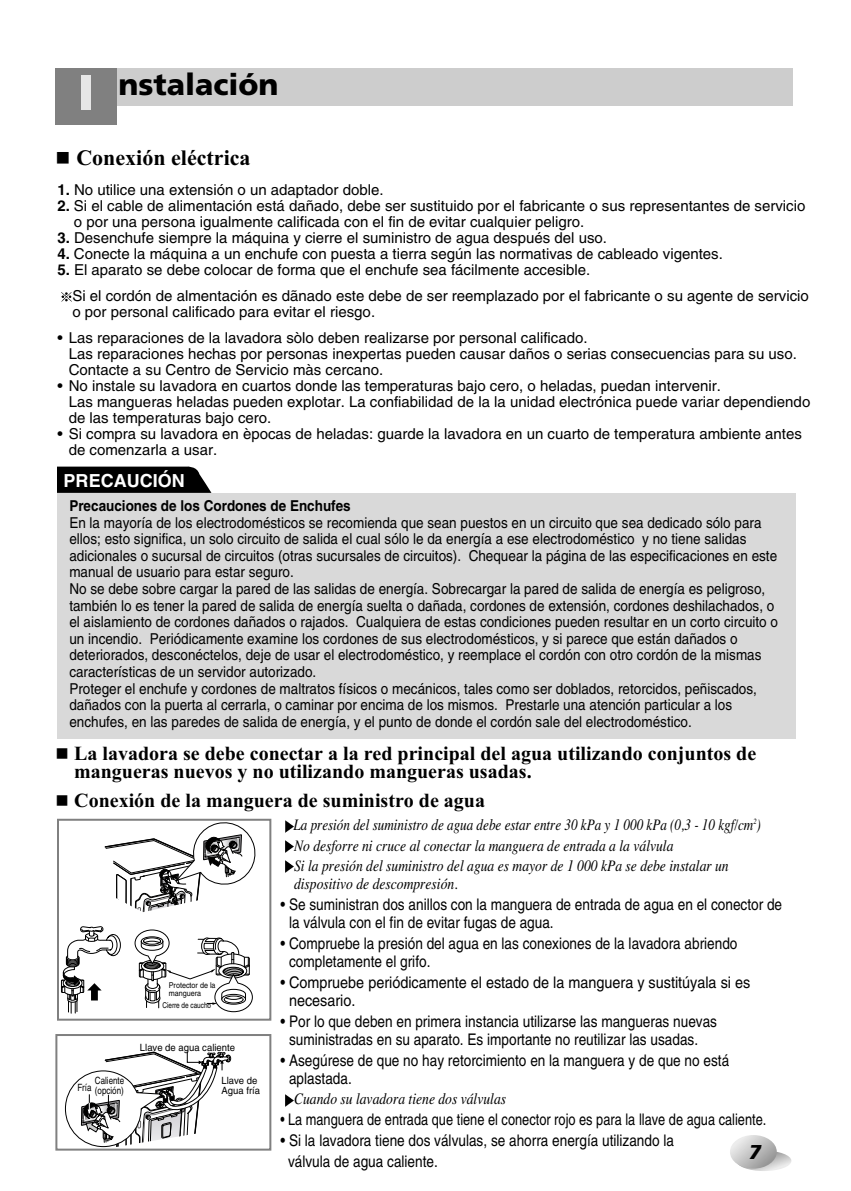
<style>
.page{position:relative;width:851px;height:1191px;background:#fff}
.page>*{position:absolute;margin:0;border:0;box-sizing:border-box;transform-origin:0 0}
.t1{font:900 50px "Frutiger";color:#e6e6e6}
.t2{font:900 30px "Frutiger";color:#000}
.t3{font:700 22px "Times New Roman";color:#000}
.t4{font:700 20px/18px "Times New Roman";color:#000}
.t5{font:italic 900 20px "Frutiger";color:#000}
.t6{font:700 18px "Helvetica";color:#fff}
.t7{font:16px/18px "Helvetica";color:#000;scale:.85 1}
.t8{font:italic 16px/20.8px "Times";color:#000;scale:.82 1}
.t9{font:16px "Helvetica";color:#000;scale:.75 1}
.t10{font:italic 16px "Times";color:#000;scale:.85 1}
.t11{font:15px/16.6px "Helvetica";color:#000;scale:.9 1}
.t12{font:15px/16px "Helvetica";color:#000}
.t13{font:700 15px "Helvetica";color:#000;scale:.9 1}
.t14{font:10px/10px "Helvetica";color:#000;scale:.95 1}
.t15{font:10px/10px "Helvetica";color:#000;scale:.8 1}
.t16{font:8px/8px "Helvetica";color:#000;scale:.9 1}
.t17{font:8px "Helvetica";color:#000;scale:.8 1}
.s1{font-weight:700}
</style>
<div class="page">
<svg style="left:736px;top:1150px;width:55px;height:21px"></svg>
<svg style="left:729px;top:1135px;width:47px;height:33px"></svg>
<div style="left:56px;top:68px;width:736px;height:37px;background:#cdcdcd"></div>
<div style="left:56px;top:68px;width:60px;height:57px;background:#808080"></div>
<svg style="left:104px;top:822px;width:152px;height:90px"></svg>
<svg style="left:61px;top:926px;width:60px;height:87px"></svg>
<svg style="left:134px;top:929px;width:119px;height:83px"></svg>
<div style="left:57px;top:818px;width:214px;height:202px;border:2px solid #808080"></div>
<svg style="left:64px;top:1051px;width:167px;height:96px"></svg>
<div style="left:55px;top:1034px;width:216px;height:116px;border:2px solid #808080"></div>
<img style="left:61px;top:292px;width:11px;height:10px">
<div style="left:57px;top:492px;width:738px;height:246px;background:#d9d9d9"></div>
<svg style="left:58px;top:466px;width:153px;height:27px;background:#141414"></svg>
<img style="left:285px;top:820px;width:9px;height:13px">
<img style="left:285px;top:840px;width:9px;height:13px">
<img style="left:285px;top:860px;width:9px;height:13px">
<img style="left:285px;top:1094px;width:9px;height:13px">
<h1 class="t1" style="left:78px;top:72px;width:18px">I</h1>
<h2 class="t2" style="left:118px;top:72px;width:162px">nstalación</h2>
<h3 class="t3" style="left:76px;top:150px;width:176px">Conexión eléctrica</h3>
<p class="t12" style="left:57px;top:183px;width:327px"><span class="s1">1.</span> No utilice una extensión o un adaptador doble.</p>
<p class="t12" style="left:74px;top:199px;width:733px;text-indent:-16px"><span class="s1">2.</span> Si el cable de alimentación está dañado, debe ser sustituido por el fabricante o sus representantes de servicio o por una persona igualmente calificada con el fin de evitar cualquier peligro.</p>
<p class="t12" style="left:57px;top:231px;width:551px"><span class="s1">3.</span> Desenchufe siempre la máquina y cierre el suministro de agua después del uso.</p>
<p class="t12" style="left:57px;top:247px;width:667px"><span class="s1">4.</span> Conecte la máquina a un enchufe con puesta a tierra según las normativas de cableado vigentes.</p>
<p class="t12" style="left:72px;top:258px;width:738px;line-height:26px;text-indent:-15px"><span class="s1">5.</span> El aparato se debe colocar de forma que el enchufe sea fácilmente accesible.<br>Si el cordón de almentación es dãnado este debe de ser reemplazado por el fabricante o su agente de servicio</p>
<p class="t12" style="left:72px;top:305px;width:304px">o por personal calificado para evitar el riesgo.</p>
<p class="t12" style="left:69px;top:331px;width:729px;text-indent:-11px">• Las reparaciones de la lavadora sòlo deben realizarse por personal calificado.<br>Las reparaciones hechas por personas inexpertas pueden causar daños o serias consecuencias para su uso.<br>Contacte a su Centro de Servicio màs cercano.</p>
<p class="t12" style="left:69px;top:379px;width:743px;text-indent:-11px">• No instale su lavadora en cuartos donde las temperaturas bajo cero, o heladas, puedan intervenir.<br>Las mangueras heladas pueden explotar. La confiabilidad de la la unidad electrónica puede variar dependiendo de las temperaturas bajo cero.</p>
<p class="t12" style="left:69px;top:427px;width:734px;text-indent:-11px">• Si compra su lavadora en èpocas de heladas: guarde la lavadora en un cuarto de temperatura ambiente antes de comenzarla a usar.</p>
<p class="t6" style="left:64px;top:474px;width:123px">PRECAUCIÓN</p>
<p class="t13" style="left:69px;top:500px;width:314px">Precauciones de los Cordones de Enchufes</p>
<p class="t11" style="left:69px;top:515px;width:788px">En la mayoría de los electrodomésticos se recomienda que sean puestos en un circuito que sea dedicado sólo para ellos; esto significa, un solo circuito de salida el cual sólo le da energía a ese electrodoméstico y no tiene salidas adicionales o sucursal de circuitos (otras sucursales de circuitos). Chequear la página de las especificaciones en este manual de usuario para estar seguro.<br>No se debe sobre cargar la pared de las salidas de energía. Sobrecargar la pared de salida de energía es peligroso, también lo es tener la pared de salida de energía suelta o dañada, cordones de extensión, cordones deshilachados, o el aislamiento de cordones dañados o rajados. Cualquiera de estas condiciones pueden resultar en un corto circuito o un incendio. Periódicamente examine los cordones de sus electrodomésticos, y si parece que están dañados o deteriorados, desconéctelos, deje de usar el electrodoméstico, y reemplace el cordón con otro cordón de la mismas características de un servidor autorizado.<br>Proteger el enchufe y cordones de maltratos físicos o mecánicos, tales como ser doblados, retorcidos, peñiscados, dañados con la puerta al cerrarla, o caminar por encima de los mismos. Prestarle una atención particular a los enchufes, en las paredes de salida de energía, y el punto de donde el cordón sale del electrodoméstico.</p>
<h3 class="t4" style="left:74px;top:746px;width:683px">La lavadora se debe conectar a la red principal del agua utilizando conjuntos de mangueras nuevos y no utilizando mangueras usadas.</h3>
<h3 class="t4" style="left:74px;top:793px;width:412px">Conexión de la manguera de suministro de agua</h3>
<p class="t15" style="left:77px;top:1083px;width:19px">Fría</p>
<p class="t15" style="left:95px;top:1076px;width:38px">Caliente (opción)</p>
<p class="t16" style="left:169px;top:981px;width:54px">Protector de la manguera</p>
<p class="t17" style="left:162px;top:1002px;width:62px">Cierre de caucho</p>
<p class="t14" style="left:140px;top:1043px;width:102px">Llave de agua caliente</p>
<p class="t14" style="left:221px;top:1076px;width:42px">Llave de<br>Agua fría</p>
<p class="t8" style="left:293px;top:815px;width:571px">La presión del suministro de agua debe estar entre 30 kPa y 1 000 kPa (0,3 - 10 kgf/cm<sup>2</sup>)<br>No desforre ni cruce al conectar la manguera de entrada a la válvula<br>Si la presión del suministro del agua es mayor de 1 000 kPa se debe instalar un</p>
<p class="t10" style="left:294px;top:878px;width:194px">dispositivo de descompresión.</p>
<p class="t7" style="left:289px;top:897px;width:581px;text-indent:-8px">• Se suministran dos anillos con la manguera de entrada de agua en el conector de la válvula con el fin de evitar fugas de agua.</p>
<p class="t7" style="left:289px;top:936px;width:529px;text-indent:-8px">• Compruebe la presión del agua en las conexiones de la lavadora abriendo completamente el grifo.</p>
<p class="t7" style="left:289px;top:974px;width:544px;text-indent:-8px">• Compruebe periódicamente el estado de la manguera y sustitúyala si es necesario.</p>
<p class="t7" style="left:289px;top:1013px;width:505px;text-indent:-8px">• Por lo que deben en primera instancia utilizarse las mangueras nuevas suministradas en su aparato. Es importante no reutilizar las usadas.</p>
<p class="t7" style="left:289px;top:1052px;width:519px;text-indent:-8px">• Asegúrese de que no hay retorcimiento en la manguera y de que no está aplastada.</p>
<p class="t10" style="left:294px;top:1093px;width:251px">Cuando su lavadora tiene dos válvulas</p>
<p class="t9" style="left:280px;top:1113px;width:649px">• La manguera de entrada que tiene el conector rojo es para la llave de agua caliente.</p>
<p class="t7" style="left:288px;top:1131px;width:455px;line-height:20.8px;text-indent:-8px">• Si la lavadora tiene dos válvulas, se ahorra energía utilizando la válvula de agua caliente.</p>
<h3 class="t5" style="left:748px;top:1144px;width:14px">7</h3>
</div>
